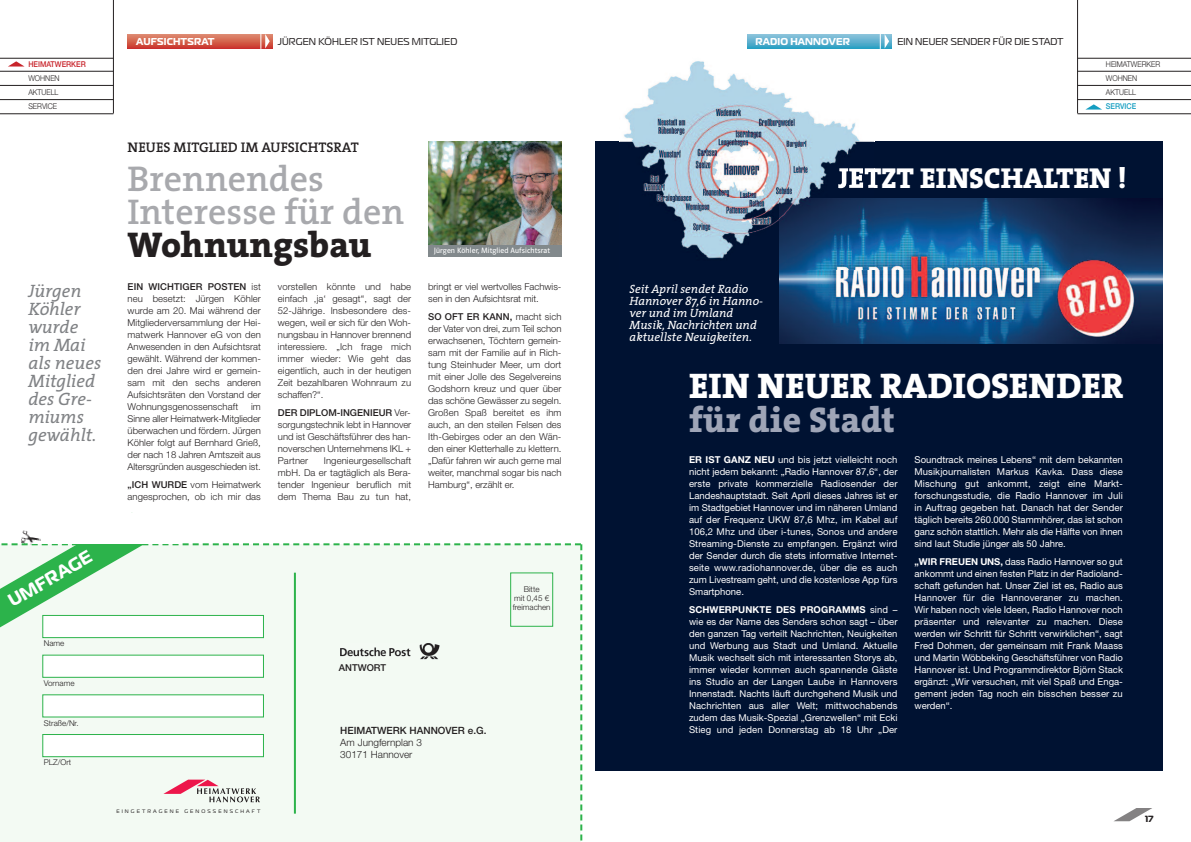
<style>
.page{position:relative;width:1191px;height:842px;background:#fff}
.page>*{position:absolute;margin:0;border:0;box-sizing:border-box;transform-origin:0 0}
.t1{font:600 36px/33px "The Serif";color:#a8a9ad}
.t2{font:800 36px "The Serif";color:#231f20}
.t3{font:800 35.8px "The Serif";color:#fff}
.t4{font:800 35.8px "The Serif";color:#9fa5b7}
.t5{font:800 29px "The Serif";color:#fff}
.t6{font:italic 18px/18px "The Serif";color:#808285}
.t7{font:700 18px "Magistral";color:#fff;scale:.95 1}
.t8{font:600 14px "The Serif";color:#231f20}
.t9{font:italic 12px/12px "The Serif";color:#fff}
.t10{font:10px "Magistral";letter-spacing:.01em;color:#231f20;scale:.95 1}
.t11{font:300 10px/12px "Helvetica Neue LT Std";color:#231f20}
.t12{font:700 10px "Magistral";letter-spacing:.01em;color:#fff;scale:.95 1}
.t13{font:500 10px "Helvetica Neue LT Std";color:#231f20}
.t14{font:9.5px/12px "Helvetica Neue LT Std";color:#fff;text-align:justify}
.t15{font:300 9.5px/12px "Helvetica Neue LT Std";color:#231f20;text-align:justify}
.t16{font:500 9.5px "Helvetica Neue LT Std";color:#231f20}
.t17{font:700 9px "Magistral";color:#231f20}
.t18{font:300 8px/9px "Helvetica Neue LT Std";color:#231f20;text-align:center}
.t19{font:300 8px/14.2px "Helvetica Neue LT Std";color:#231f20;scale:.9 1}
.t20{font:8px "Polo 66 R Buch";letter-spacing:.015em;color:#fff}
.t21{font:500 8px "Helvetica Neue LT Std";color:#c8242b;scale:.9 1}
.t22{font:500 8px "Helvetica Neue LT Std";color:#149dc1;scale:.9 1}
.t23{font:5.1px "Magistral";letter-spacing:.415em;color:#231f20}
.s1{font-weight:500}
.s2{font-weight:700}
</style>
<div class="page">
<div style="left:595px;top:142px;width:567px;height:629px;background:#001232"></div>
<hr style="left:0;top:58px;width:113px;height:1px;background:#231f20">
<hr style="left:0;top:71px;width:113px;height:1px;background:#231f20">
<hr style="left:0;top:85px;width:113px;height:1px;background:#231f20">
<hr style="left:0;top:99px;width:113px;height:1px;background:#231f20">
<hr style="left:0;top:114px;width:113px;height:1px;background:#231f20">
<svg style="left:8px;top:61px;width:17px;height:6px"></svg>
<hr style="left:113px;top:0;width:1px;height:113px;background:#231f20">
<svg style="left:128px;top:34px;width:144px;height:14px;background:#d4634f"></svg>
<svg style="left:260px;top:34px;width:10px;height:15px"></svg>
<svg style="left:1114px;top:808px;width:38px;height:13px"></svg>
<svg style="left:0;top:530px;width:582px;height:312px"></svg>
<img style="left:428px;top:142px;width:133px;height:103px">
<div style="left:428px;top:245px;width:133px;height:12px;background:#82898c"></div>
<img style="left:780px;top:269px;width:382px;height:74px">
<img style="left:874px;top:198px;width:288px;height:71px">
<svg style="left:747px;top:34px;width:144px;height:14px;background:#60b2cf"></svg>
<svg style="left:879px;top:34px;width:10px;height:15px"></svg>
<hr style="left:1077px;top:0;width:1px;height:113px;background:#231f20">
<hr style="left:1077px;top:58px;width:114px;height:1px;background:#231f20">
<hr style="left:1077px;top:71px;width:114px;height:1px;background:#231f20">
<hr style="left:1077px;top:85px;width:114px;height:1px;background:#231f20">
<hr style="left:1077px;top:99px;width:114px;height:1px;background:#231f20">
<hr style="left:1077px;top:114px;width:114px;height:1px;background:#231f20">
<svg style="left:1085px;top:104px;width:17px;height:6px"></svg>
<img style="left:620px;top:61px;width:254px;height:208px">
<img style="left:838px;top:168px;width:36px;height:20px">
<p class="t21" style="left:28px;top:61px;width:65px">HEIMATWERKER</p>
<p class="t19" style="left:28px;top:72px;width:36px">WoHNEN<br>AKTUELL<br>SERVICE</p>
<h3 class="t6" style="left:28px;top:284px;width:74px">Jürgen<br>Köhler wurde im Mai als neues<br>Mitglied des Gre&shy;miums gewählt.</h3>
<p class="t12" style="left:136px;top:38px;width:84px">AUFSICHTSRAT</p>
<p class="t10" style="left:278px;top:38px;width:190px">JÜRGEN KÖHLER IST NEUES MITGLIED</p>
<h3 class="t8" style="left:128px;top:143px;width:233px">NEUES MITGLIED IM AUFSICHTSRAT</h3>
<h1 class="t1" style="left:128px;top:166px;width:278px">Brennendes<br>Interesse für den</h1>
<h1 class="t2" style="left:128px;top:232px;width:245px">Wohnungsbau</h1>
<p class="t15" style="left:128px;top:282px;width:135px"><span class="s1">EIN WICHTIGER POSTEN</span> ist neu besetzt: Jürgen Köhler wurde am 20. Mai während der Mitgliederversammlung der Hei&shy;matwerk Hannover eG von den Anwesenden in den Aufsichtsrat gewählt. Während der kommen&shy;den drei Jahre wird er gemein&shy;sam mit den sechs anderen Aufsichtsräten den Vorstand der Wohnungsgenossenschaft</p>
<p class="t15" style="left:128px;top:402px;width:135px;text-indent:123px">im Sinne aller Heimatwerk-Mitglieder überwachen und fördern. Jürgen Köhler folgt auf Bernhard Grieß, der nach 18 Jahren Amtszeit aus Altersgründen ausgeschieden ist.</p>
<p class="t15" style="left:128px;top:479px;width:135px"><span class="s1">„ICH WURDE</span> vom Heimatwerk angesprochen, ob ich mir das</p>
<p class="t15" style="left:278px;top:282px;width:135px">vorstellen könnte und habe einfach ‚ja‘ gesagt“, sagt der 52-Jährige. Insbesondere des&shy;wegen, weil er sich für den Woh&shy;nungsbau in Hannover brennend interessiere. „Ich frage mich immer wieder: Wie geht das eigentlich, auch in der heutigen zeit bezahlbaren Wohnraum zu schaffen?“.</p>
<p class="t15" style="left:278px;top:407px;width:135px"><span class="s1">DER DIPLOM-INGENIEUR</span> Ver&shy;sorgungstechnik lebt in Hannover und ist Geschäftsführer des han&shy;noverschen Unternehmens IKL + Partner</p>
<p class="t15" style="left:278px;top:455px;width:135px;text-indent:46px">Ingenieurgesellschaft mbH. Da er tagtäglich als Bera&shy;tender Ingenieur beruflich mit dem Thema Bau zu tun hat,</p>
<p class="t20" style="left:434px;top:246px;width:118px">Jürgen Köhler, Mitglied Aufsichtsrat</p>
<p class="t15" style="left:428px;top:282px;width:135px">bringt er viel wertvolles Fachwis&shy;sen in den Aufsichtsrat mit.</p>
<p class="t15" style="left:428px;top:311px;width:135px"><span class="s1">SO OFT ER KANN,</span> macht sich der Vater von drei, zum Teil schon erwachsenen, Töchtern gemein&shy;sam mit der Familie auf in Rich&shy;tung Steinhuder Meer, um dort mit einer Jolle des Segelvereins Godshorn kreuz und quer über das schöne Gewässer zu segeln.<br>Großen Spaß bereitet es ihm auch, an den steilen Felsen des Ith-Gebirges oder an den Wän&shy;den einer Kletterhalle zu klettern. „Dafür fahren wir auch gerne mal weiter, manchmal sogar bis nach Hamburg“, erzählt er.</p>
<h3 class="t7" style="left:7px;top:596px;width:100px;rotate:-30deg">UMFRAGE</h3>
<p class="t18" style="left:44px;top:640px;width:22px">Name</p>
<p class="t18" style="left:44px;top:679px;width:32px">Vorname</p>
<p class="t18" style="left:44px;top:719px;width:36px">Straße/Nr.</p>
<p class="t18" style="left:44px;top:759px;width:29px">PLz/ort</p>
<p class="t23" style="left:116px;top:810px;width:146px">EINGETRAGENE GENOSSENSCHAFT</p>
<p class="t16" style="left:339px;top:664px;width:49px">ANTWORT</p>
<p class="t13" style="left:340px;top:727px;width:148px">HEIMATWERK HANNOVER e.G.</p>
<p class="t11" style="left:340px;top:737px;width:83px">Am Jungfernplan 3<br>30171 Hannover</p>
<p class="t18" style="left:513px;top:586px;width:39px">Bitte<br>mit 0,45 € freimachen</p>
<p class="t12" style="left:755px;top:38px;width:101px">RADIO HANNOVER</p>
<p class="t10" style="left:897px;top:38px;width:176px">EIN NEUER SENDER FÜR DIE STADT</p>
<p class="t19" style="left:1106px;top:58px;width:62px">HEIMATWERKER<br>WoHNEN<br>AKTUELL</p>
<p class="t22" style="left:1106px;top:104px;width:35px">SERVICE</p>
<p class="t9" style="left:629px;top:284px;width:135px">Seit April sendet Radio<br>Hannover 87,6 in Hanno&shy;ver und im Umland<br>Musik, Nachrichten und aktuellste Neuigkeiten.</p>
<h3 class="t5" style="left:838px;top:168px;width:290px">JETZT EINSCHALTEN !</h3>
<h2 class="t3" style="left:689px;top:374px;width:436px">EIN NEUER RADIOSENDER</h2>
<h2 class="t4" style="left:689px;top:408px;width:207px">für die Stadt</h2>
<p class="t14" style="left:689px;top:454px;width:210px"><span class="s2">ER IST GANZ NEU</span> und bis jetzt vielleicht noch nicht jedem bekannt: „Radio Hannover 87,6“, der erste private kommerzielle Radiosender der Landeshauptstadt. Seit April dieses Jahres ist er im Stadtgebiet Hannover und im näheren Umland auf der Frequenz UKW 87,6 Mhz, im Kabel auf 106,2 Mhz und über i-tunes, Sonos und andere Streaming-Dienste zu empfangen. Ergänzt wird der Sender durch die stets informative Internet&shy;seite www.radiohannover.de, über die es auch zum Livestream geht, und die kostenlose App fürs Smartphone.</p>
<p class="t14" style="left:689px;top:604px;width:210px"><span class="s2">SCHWERPUNKTE DES PROGRAMMS</span> sind – wie es der Name des Senders schon sagt – über den ganzen Tag verteilt Nachrichten, Neuigkeiten und Werbung aus Stadt und Umland. Aktuelle Musik wechselt sich mit interessanten Storys ab, immer wieder kommen auch spannende Gäste ins Studio an der Langen Laube in Hannovers Innenstadt. Nachts läuft durchgehend Musik und Nachrichten aus aller Welt; mittwochabends zudem das Musik-Spezial „Grenzwellen“ mit Ecki Stieg und jeden Donnerstag ab 18 Uhr „Der</p>
<p class="t14" style="left:914px;top:455px;width:210px">Soundtrack meines Lebens“ mit dem bekannten Musikjournalisten Markus Kavka. Dass diese Mischung gut ankommt, zeigt eine Markt&shy;forschungsstudie, die Radio Hannover im Juli in Auftrag gegeben hat. Danach hat der Sender täglich bereits 260.000 Stammhörer, das ist schon ganz schön stattlich. Mehr als die Hälfte von ihnen sind laut Studie jünger als 50 Jahre.</p>
<p class="t14" style="left:914px;top:556px;width:210px"><span class="s2">„WIR FREUEN UNS,</span> dass Radio Hannover so gut ankommt und einen festen Platz in der Radioland&shy;schaft gefunden hat. Unser Ziel ist es, Radio aus Hannover für die Hannoveraner zu machen.<br>Wir haben noch viele Ideen, Radio Hannover noch präsenter und relevanter zu machen. Diese werden wir Schritt für Schritt verwirklichen“, sagt Fred Dohmen, der gemeinsam mit Frank Maass und Martin Wöbbeking Geschäftsführer von Radio Hannover ist. Und Programmdirektor Björn Stack ergänzt: „Wir versuchen, mit viel Spaß und Enga&shy;gement jeden Tag noch ein bisschen besser zu werden“.</p>
<p class="t17" style="left:1145px;top:816px;width:10px">17</p>
</div>
